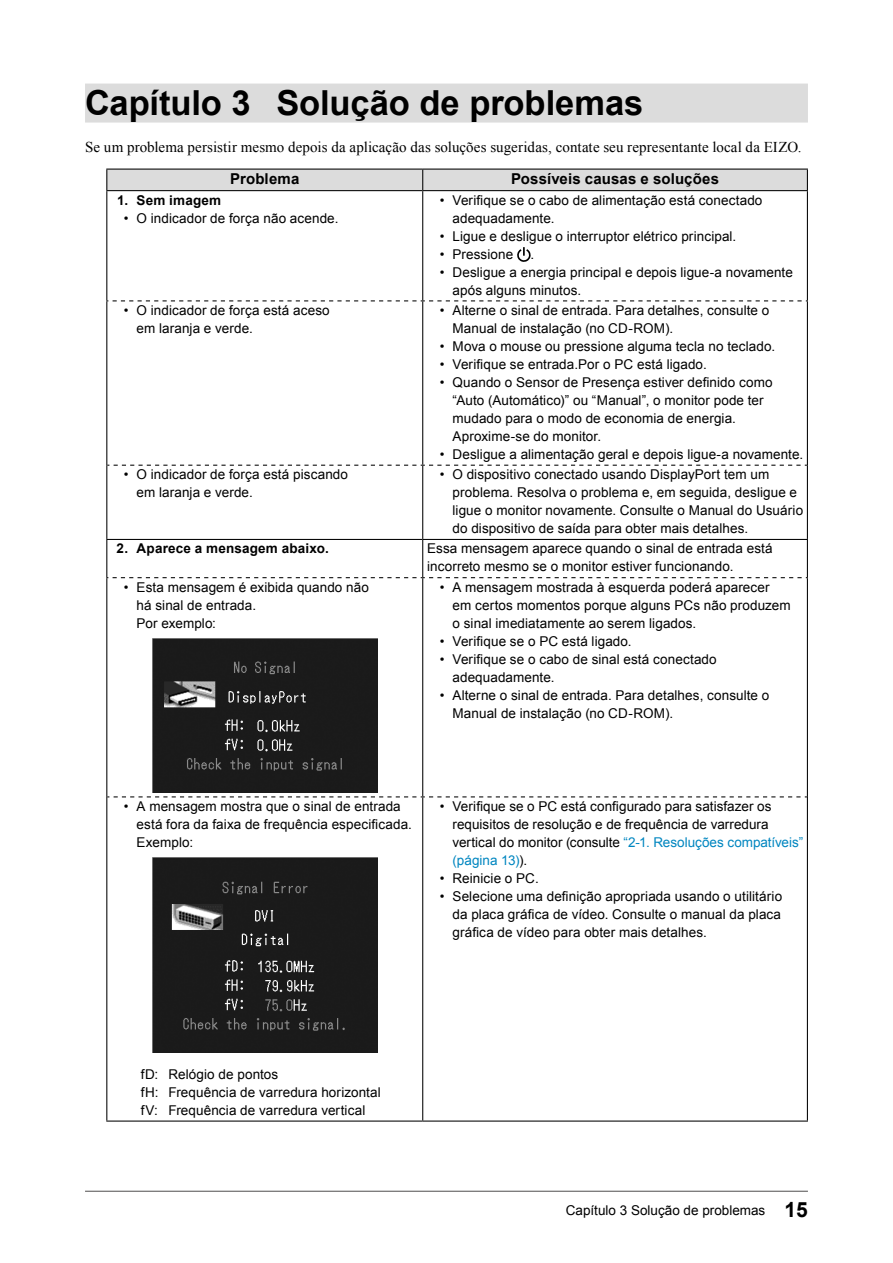
<style>
.page{position:relative;width:893px;height:1263px;background:#fff}
.page>*{position:absolute;margin:0;border:0;box-sizing:border-box;transform-origin:0 0}
.t1{font:700 34.5px "Arial";letter-spacing:-.005em;color:#000}
.t2{font:15px "Times New Roman";letter-spacing:.005em;color:#000}
.t3{font:700 15px "Arial";letter-spacing:.01em;color:#000}
.t4{font:13.5px/18px "Arial";letter-spacing:.005em;color:#000}
.t5{font:700 13.5px "Arial";letter-spacing:.015em;color:#000}
.s1{color:#0086c0}
.s2{font-weight:700;font-size:21px}
</style>
<div class="page">
<hr style="left:85px;top:1191px;width:723px;height:1px;background:#595858">
<div style="left:85px;top:84px;width:723px;height:39px;background:#dcdcdc"></div>
<div style="left:106px;top:169px;width:702px;height:21px;background:#dcdcdc"></div>
<hr style="left:106px;top:190px;width:317px;height:1px;background:#000">
<hr style="left:106px;top:191px;width:1px;height:109px;background:#000">
<hr style="left:423px;top:190px;width:385px;height:1px;background:#000">
<hr style="left:422px;top:191px;width:1px;height:109px;background:#000">
<hr style="left:807px;top:191px;width:1px;height:109px;background:#000">
<hr style="left:106px;top:540px;width:1px;height:37px;background:#000">
<hr style="left:422px;top:540px;width:1px;height:37px;background:#000">
<hr style="left:807px;top:540px;width:1px;height:37px;background:#000">
<hr style="left:106px;top:1120px;width:317px;height:1px;background:#000">
<hr style="left:423px;top:1120px;width:385px;height:1px;background:#000">
<svg style="left:106px;top:300px;width:702px;height:1px"></svg>
<svg style="left:107px;top:465px;width:700px;height:1px"></svg>
<svg style="left:106px;top:577px;width:702px;height:1px"></svg>
<svg style="left:107px;top:796px;width:700px;height:1px"></svg>
<hr style="left:106px;top:301px;width:1px;height:164px;background:#000">
<hr style="left:422px;top:301px;width:1px;height:164px;background:#000">
<hr style="left:807px;top:301px;width:1px;height:164px;background:#000">
<hr style="left:106px;top:465px;width:1px;height:74px;background:#000">
<hr style="left:422px;top:466px;width:1px;height:73px;background:#000">
<hr style="left:807px;top:465px;width:1px;height:74px;background:#000">
<hr style="left:106px;top:539px;width:317px;height:1px;background:#000">
<hr style="left:423px;top:539px;width:385px;height:1px;background:#000">
<hr style="left:106px;top:578px;width:1px;height:219px;background:#000">
<hr style="left:422px;top:578px;width:1px;height:218px;background:#000">
<hr style="left:807px;top:578px;width:1px;height:219px;background:#000">
<hr style="left:106px;top:797px;width:1px;height:323px;background:#000">
<hr style="left:422px;top:797px;width:1px;height:323px;background:#000">
<hr style="left:807px;top:797px;width:1px;height:323px;background:#000">
<svg style="left:517px;top:247px;width:14px;height:15px"></svg>
<img style="left:152px;top:638px;width:225px;height:155px">
<img style="left:152px;top:858px;width:225px;height:195px">
<h1 class="t1" style="left:85px;top:80px;width:560px">Capítulo 3 Solução de problemas</h1>
<p class="t2" style="left:85px;top:136px;width:718px">Se um problema persistir mesmo depois da aplicação das soluções sugeridas, contate seu representante local da EIZO.</p>
<p class="t3" style="left:230px;top:169px;width:71px">Problema</p>
<p class="t3" style="left:511px;top:169px;width:209px">Possíveis causas e soluções</p>
<p class="t5" style="left:117px;top:191px;width:106px">1. Sem imagem</p>
<p class="t4" style="left:124px;top:209px;width:216px">• O indicador de força não acende.</p>
<p class="t4" style="left:452px;top:191px;width:311px;text-indent:-13px">• Verifique se o cabo de alimentação está conectado adequadamente.</p>
<p class="t4" style="left:440px;top:227px;width:298px">• Ligue e desligue o interruptor elétrico principal.</p>
<p class="t4" style="left:440px;top:246px;width:75px">• Pressione</p>
<p class="t4" style="left:531px;top:246px;width:5px">.</p>
<p class="t4" style="left:452px;top:263px;width:342px;text-indent:-13px">• Desligue a energia principal e depois ligue-a novamente após alguns minutos.</p>
<p class="t4" style="left:137px;top:301px;width:195px;text-indent:-13px">• O indicador de força está aceso em laranja e verde.</p>
<p class="t4" style="left:452px;top:301px;width:318px;text-indent:-13px">• Alterne o sinal de entrada. Para detalhes, consulte o<br>Manual de instalação (no CD-ROM).</p>
<p class="t4" style="left:440px;top:337px;width:337px">• Mova o mouse ou pressione alguma tecla no teclado.</p>
<p class="t4" style="left:440px;top:355px;width:268px">• Verifique se entrada.Por o PC está ligado.</p>
<p class="t4" style="left:452px;top:373px;width:322px;text-indent:-13px">• Quando o Sensor de Presença estiver definido como “Auto (Automático)” ou “Manual”, o monitor pode ter mudado para o modo de economia de energia.<br>Aproxime-se do monitor.</p>
<p class="t4" style="left:440px;top:445px;width:365px">• Desligue a alimentação geral e depois ligue-a novamente.</p>
<p class="t4" style="left:137px;top:466px;width:213px;text-indent:-13px">• O indicador de força está piscando em laranja e verde.</p>
<p class="t4" style="left:452px;top:466px;width:352px;text-indent:-13px">• O dispositivo conectado usando DisplayPort tem um problema. Resolva o problema e, em seguida, desligue e ligue o monitor novamente. Consulte o Manual do Usuário do dispositivo de saída para obter mais detalhes.</p>
<p class="t5" style="left:116px;top:540px;width:214px">2. Aparece a mensagem abaixo.</p>
<p class="t4" style="left:427px;top:540px;width:347px">Essa mensagem aparece quando o sinal de entrada está incorreto mesmo se o monitor estiver funcionando.</p>
<p class="t4" style="left:137px;top:578px;width:234px;text-indent:-13px">• Esta mensagem é exibida quando não há sinal de entrada.<br>Por exemplo:</p>
<p class="t4" style="left:452px;top:578px;width:340px;text-indent:-13px">• A mensagem mostrada à esquerda poderá aparecer em certos momentos porque alguns PCs não produzem o sinal imediatamente ao serem ligados.</p>
<p class="t4" style="left:440px;top:632px;width:193px">• Verifique se o PC está ligado.</p>
<p class="t4" style="left:452px;top:650px;width:266px;text-indent:-13px">• Verifique se o cabo de sinal está conectado adequadamente.</p>
<p class="t4" style="left:452px;top:686px;width:318px;text-indent:-13px">• Alterne o sinal de entrada. Para detalhes, consulte o<br>Manual de instalação (no CD-ROM).</p>
<p class="t4" style="left:137px;top:797px;width:277px;text-indent:-13px">• A mensagem mostra que o sinal de entrada está fora da faixa de frequência especificada.<br>Exemplo:</p>
<p class="t4" style="left:453px;top:797px;width:352px;text-indent:-13px">• Verifique se o PC está configurado para satisfazer os requisitos de resolução e de frequência de varredura vertical do monitor (consulte <span class="s1">“2-1. Resoluções compatíveis” (página 13)</span>).</p>
<p class="t4" style="left:440px;top:869px;width:101px">• Reinicie o PC.</p>
<p class="t4" style="left:453px;top:887px;width:331px;text-align:justify;text-indent:-13px">• Selecione uma definição apropriada usando o utilitário da placa gráfica de vídeo. Consulte o manual da placa gráfica de vídeo para obter mais detalhes.</p>
<p class="t4" style="left:141px;top:1065px;width:242px">fD: Relógio de pontos<br>fH: Frequência de varredura horizontal fV: Frequência de varredura vertical</p>
<p class="t4" style="left:566px;top:1201px;width:244px">Capítulo 3 Solução de problemas <span class="s2">15</span></p>
</div>
